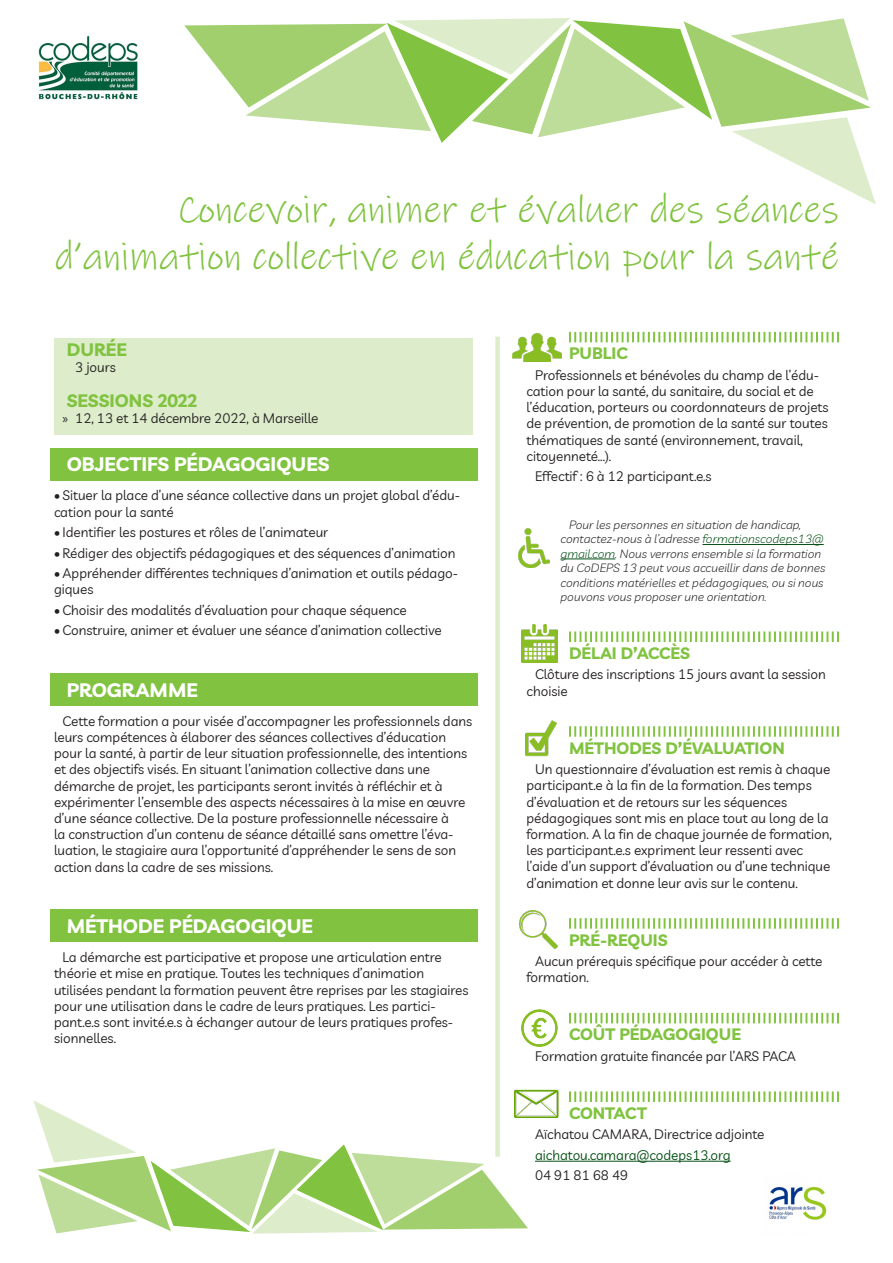
<style>
.page{position:relative;width:893px;height:1263px;background:#fff}
.page>*{position:absolute;margin:0;border:0;box-sizing:border-box;transform-origin:0 0}
.Sous-titre_inversé{font:39px/46.8px "Ink Free";color:#81c340;text-align:right}
.Titres_droite{font:700 19.5px "Livvic";color:#fff}
.Titre_2{font:700 18px "Livvic";color:#81c340}
.Titre_encadré{font:700 16.5px "Livvic";color:#81c340}
.Corps_9{font:13.5px/16.2px "Livvic";color:#231f20}
.Corps_9-2{font:13.5px "Livvic";color:#064f16}
.Corps_9_décalé{font:13.5px "Livvic";color:#231f20}
.Corps_8_italique{font:italic 300 12px/14.4px "Livvic";color:#231f20}
.s1{font-family:"Myriad Pro"}
.s2{color:#064f16}
</style>
<div class="page">
<svg style="left:184px;top:18px;width:692px;height:186px"></svg>
<img style="left:38px;top:36px;width:100px;height:64px">
<svg style="left:569px;top:332px;width:270px;height:10px"></svg>
<hr style="left:702px;top:544px;width:122px;height:1px;background:#064f16">
<hr style="left:560px;top:559px;width:55px;height:1px;background:#064f16">
<svg style="left:569px;top:631px;width:270px;height:11px"></svg>
<svg style="left:569px;top:726px;width:270px;height:11px"></svg>
<svg style="left:569px;top:918px;width:270px;height:11px"></svg>
<svg style="left:569px;top:1013px;width:270px;height:10px"></svg>
<svg style="left:569px;top:1091px;width:270px;height:11px"></svg>
<hr style="left:535px;top:1161px;width:196px;height:1px;background:#064f16">
<img style="left:522px;top:1010px;width:36px;height:36px">
<img style="left:526px;top:721px;width:31px;height:36px">
<img style="left:519px;top:911px;width:38px;height:37px">
<img style="left:518px;top:528px;width:31px;height:40px">
<img style="left:512px;top:334px;width:50px;height:28px">
<svg style="left:33px;top:1100px;width:495px;height:133px"></svg>
<div style="left:495px;top:337px;width:5px;height:820px;background:#ddecca"></div>
<div style="left:50px;top:448px;width:428px;height:32px;background:#81c340"></div>
<div style="left:50px;top:673px;width:428px;height:33px;background:#81c340"></div>
<div style="left:50px;top:909px;width:428px;height:33px;background:#81c340"></div>
<img style="left:514px;top:1090px;width:44px;height:28px">
<div style="left:54px;top:338px;width:418px;height:96px;background:#ddecca"></div>
<img style="left:521px;top:624px;width:36px;height:38px">
<img style="left:769px;top:1186px;width:58px;height:34px">
<p class="Sous-titre_inversé" style="left:55px;top:186px;width:786px">Concevoir, animer et évaluer des séances d’animation collective en éducation pour la santé</p>
<p class="Titre_2" style="left:67px;top:336px;width:62px">DURÉE</p>
<p class="Corps_9_décalé" style="left:75px;top:358px;width:42px">3 jours</p>
<p class="Titre_2" style="left:67px;top:386px;width:132px">SESSIONS 2022</p>
<p class="Corps_9" style="left:63px;top:409px;width:257px"><span class="s1">»</span> 12, 13 et 14 décembre 2022, à Marseille</p>
<p class="Titres_droite" style="left:67px;top:449px;width:264px">OBJECTIFS PÉDAGOGIQUES</p>
<p class="Corps_9" style="left:54px;top:487px;width:408px">• Situer la place d’une séance collective dans un projet global d’édu&shy;cation pour la santé</p>
<p class="Corps_9" style="left:54px;top:523px;width:276px">• Identifier les postures et rôles de l’animateur</p>
<p class="Corps_9" style="left:54px;top:544px;width:403px">• Rédiger des objectifs pédagogiques et des séquences d’animation</p>
<p class="Corps_9" style="left:54px;top:564px;width:406px">• Appréhender différentes techniques d’animation et outils pédago&shy;giques</p>
<p class="Corps_9" style="left:54px;top:601px;width:354px">• Choisir des modalités d’évaluation pour chaque séquence</p>
<p class="Corps_9" style="left:54px;top:621px;width:389px">• Construire, animer et évaluer une séance d’animation collective</p>
<p class="Titres_droite" style="left:67px;top:674px;width:133px">PROGRAMME</p>
<p class="Corps_9" style="left:54px;top:712px;width:420px;text-indent:9px">Cette formation a pour visée d’accompagner les professionnels dans leurs compétences à élaborer des séances collectives d’éducation pour la santé, à partir de leur situation professionnelle, des intentions et des objectifs visés. En situant l’animation collective dans une démarche de projet, les participants seront invités à réfléchir et à expérimenter l’ensemble des aspects nécessaires à la mise en œuvre d’une séance collective. De la posture professionnelle nécessaire à<br>la construction d’un contenu de séance détaillé sans omettre l’éva&shy;luation, le stagiaire aura l’opportunité d’appréhender le sens de son action dans la cadre de ses missions.</p>
<p class="Titres_droite" style="left:67px;top:911px;width:248px">MÉTHODE PÉDAGOGIQUE</p>
<p class="Corps_9" style="left:54px;top:948px;width:416px;text-indent:9px">La démarche est participative et propose une articulation entre théorie et mise en pratique. Toutes les techniques d’animation utilisées pendant la formation peuvent être reprises par les stagiaires pour une utilisation dans le cadre de leurs pratiques. Les partici&shy;pant.e.s sont invité.e.s à échanger autour de leurs pratiques profes&shy;sionnelles.</p>
<p class="Titre_encadré" style="left:569px;top:341px;width:60px">PUBLIC</p>
<p class="Corps_9" style="left:526px;top:366px;width:304px;text-indent:9px">Professionnels et bénévoles du champ de l’édu&shy;cation pour la santé, du sanitaire, du social et de l’éducation, porteurs ou coordonnateurs de projets de prévention, de promotion de la santé sur toutes thématiques de santé (environnement, travail, citoyenneté...).</p>
<p class="Corps_9" style="left:535px;top:468px;width:178px">Effectif : 6 à 12 participant.e.s</p>
<p class="Corps_8_italique" style="left:560px;top:517px;width:266px;text-indent:9px">Pour les personnes en situation de handicap, contactez-nous à l’adresse <span class="s2">formationscodeps13@ gmail.com</span>. Nous verrons ensemble si la formation du CoDEPS 13 peut vous accueillir dans de bonnes conditions matérielles et pédagogiques, ou si nous pouvons vous proposer une orientation.</p>
<p class="Titre_encadré" style="left:569px;top:640px;width:122px">DÉLAI D’ACCÈS</p>
<p class="Corps_9" style="left:526px;top:666px;width:301px;text-indent:9px">Clôture des inscriptions 15 jours avant la session choisie</p>
<p class="Titre_encadré" style="left:569px;top:735px;width:217px">MÉTHODES D’ÉVALUATION</p>
<p class="Corps_9" style="left:526px;top:760px;width:307px;text-indent:9px">Un questionnaire d’évaluation est remis à chaque participant.e à la fin de la formation. Des temps d’évaluation et de retours sur les séquences pédagogiques sont mis en place tout au long de la formation. A la fin de chaque journée de formation, les participant.e.s expriment leur ressenti avec l’aide d’un support d’évaluation ou d’une technique d’animation et donne leur avis sur le contenu.</p>
<p class="Titre_encadré" style="left:569px;top:927px;width:100px">PRÉ-REQUIS</p>
<p class="Corps_9" style="left:526px;top:952px;width:297px;text-indent:9px">Aucun prérequis spécifique pour accéder à cette formation.</p>
<p class="Titre_encadré" style="left:569px;top:1022px;width:173px">COÛT PÉDAGOGIQUE</p>
<p class="Corps_9" style="left:535px;top:1047px;width:262px">Formation gratuite financée par l’ARS PACA</p>
<p class="Titre_encadré" style="left:569px;top:1100px;width:79px">CONTACT</p>
<p class="Corps_9" style="left:535px;top:1126px;width:231px">Aïchatou CAMARA, Directrice adjointe</p>
<p class="Corps_9-2" style="left:535px;top:1145px;width:197px">aichatou.camara@codeps13.org</p>
<p class="Corps_9" style="left:535px;top:1166px;width:95px">04 91 81 68 49</p>
</div>
